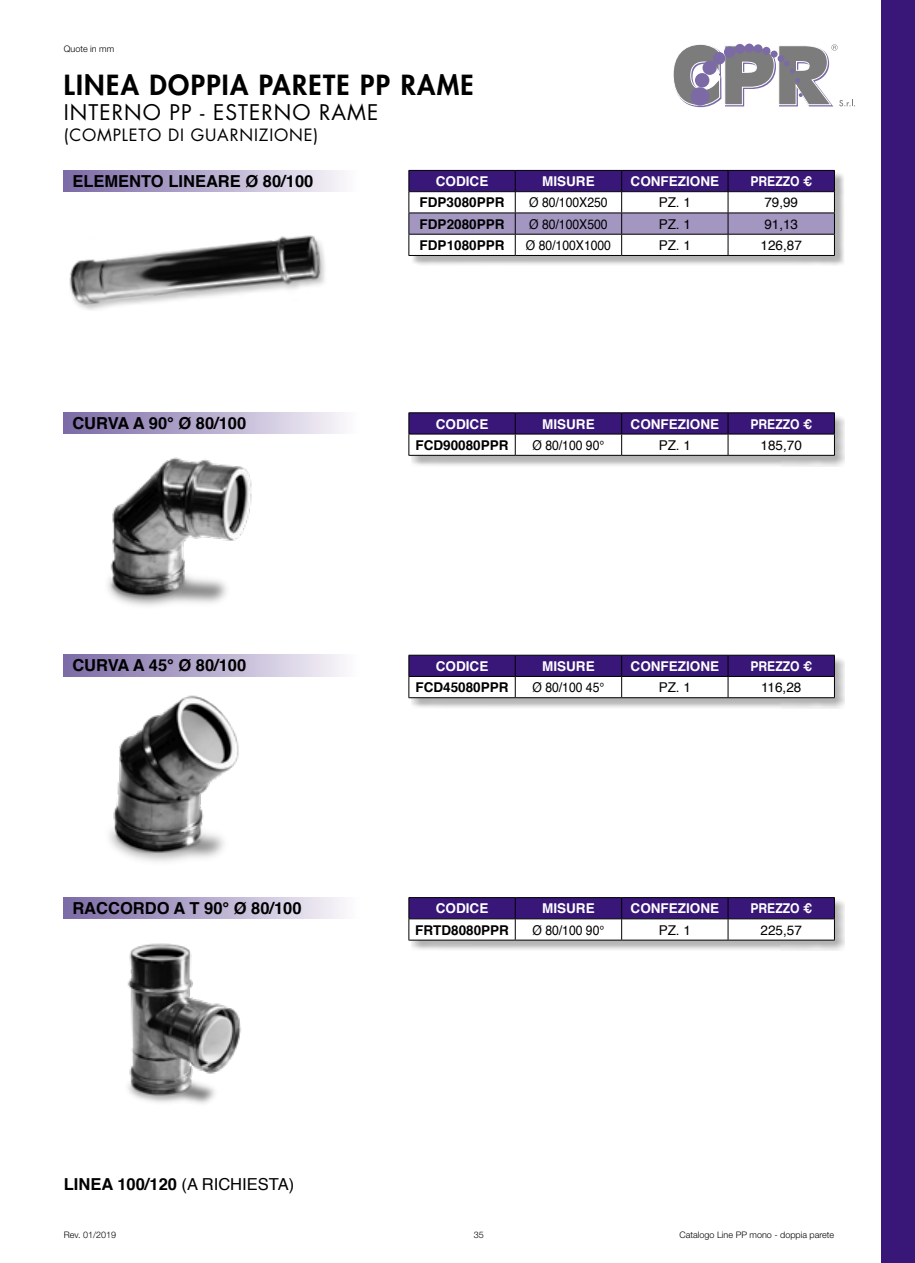
<style>
.page{position:relative;width:915px;height:1263px;background:#fff}
.page>*{position:absolute;margin:0;border:0;box-sizing:border-box;transform-origin:0 0}
.t1{font:800 27px "Futura Std";letter-spacing:.05em;color:#000}
.t2{font:21px "Futura Std";letter-spacing:.05em;color:#000}
.t3{font:700 16.5px "Helvetica";color:#000}
.t4{font:16.5px "Futura Std";letter-spacing:.05em;color:#000}
.t5{font:700 13.5px "Helvetica";color:#fff}
.t6{font:13.5px "Helvetica";color:#000;scale:.9 1}
.t7{font:700 13.5px "Helvetica";color:#000}
.t8{font:13.5px "Helvetica";color:#000}
.t9{font:700 13.5px "Helvetica";color:#fff;scale:.9 1}
.t10{font:300 9px "Helvetica Neue LT Std";color:#000}
.s1{font-weight:400}
</style>
<div class="page">
<div style="left:880px;top:0;width:34px;height:1263px;background:#381778"></div>
<svg style="left:673px;top:43px;width:180px;height:65px"></svg>
<img style="left:108px;top:457px;width:144px;height:149px">
<div style="left:411px;top:173px;width:433px;height:93px;background:#000;opacity:.3"></div>
<svg style="left:408px;top:170px;width:426px;height:85px"></svg>
<hr style="left:408px;top:255px;width:107px;height:1px;background:#000">
<hr style="left:515px;top:255px;width:106px;height:1px;background:#000">
<hr style="left:621px;top:255px;width:106px;height:1px;background:#000">
<hr style="left:727px;top:255px;width:107px;height:1px;background:#000">
<div style="left:411px;top:415px;width:433px;height:51px;background:#000;opacity:.3"></div>
<hr style="left:408px;top:412px;width:107px;height:1px;background:#000">
<hr style="left:515px;top:412px;width:106px;height:1px;background:#000">
<hr style="left:621px;top:412px;width:106px;height:1px;background:#000">
<hr style="left:727px;top:412px;width:107px;height:1px;background:#000">
<svg style="left:408px;top:413px;width:426px;height:42px"></svg>
<hr style="left:408px;top:455px;width:107px;height:1px;background:#000">
<hr style="left:515px;top:455px;width:106px;height:1px;background:#000">
<hr style="left:621px;top:455px;width:106px;height:1px;background:#000">
<hr style="left:727px;top:455px;width:107px;height:1px;background:#000">
<div style="left:64px;top:170px;width:297px;height:21px;background:linear-gradient(to right,#7968a5,#fcfbfd)"></div>
<div style="left:64px;top:412px;width:297px;height:22px;background:linear-gradient(to right,#7968a5,#fcfbfd)"></div>
<div style="left:64px;top:655px;width:297px;height:21px;background:linear-gradient(to right,#7968a5,#fcfbfd)"></div>
<div style="left:411px;top:657px;width:433px;height:51px;background:#000;opacity:.3"></div>
<svg style="left:408px;top:655px;width:426px;height:42px"></svg>
<hr style="left:408px;top:697px;width:107px;height:1px;background:#000">
<hr style="left:515px;top:697px;width:106px;height:1px;background:#000">
<hr style="left:621px;top:697px;width:106px;height:1px;background:#000">
<hr style="left:727px;top:697px;width:107px;height:1px;background:#000">
<div style="left:64px;top:897px;width:297px;height:21px;background:linear-gradient(to right,#7968a5,#fcfbfd)"></div>
<div style="left:411px;top:900px;width:433px;height:51px;background:#000;opacity:.3"></div>
<svg style="left:408px;top:897px;width:426px;height:43px"></svg>
<hr style="left:408px;top:940px;width:107px;height:1px;background:#000">
<hr style="left:515px;top:940px;width:106px;height:1px;background:#000">
<hr style="left:621px;top:940px;width:106px;height:1px;background:#000">
<hr style="left:727px;top:940px;width:107px;height:1px;background:#000">
<img style="left:69px;top:235px;width:256px;height:75px">
<img style="left:109px;top:695px;width:130px;height:167px">
<img style="left:127px;top:943px;width:114px;height:161px">
<p class="t10" style="left:64px;top:43px;width:52px">Quote in mm</p>
<h1 class="t1" style="left:64px;top:68px;width:411px">LINEA DOPPIA PARETE PP RAME</h1>
<p class="t2" style="left:64px;top:99px;width:316px">INTERNO PP - ESTERNO RAME</p>
<p class="t4" style="left:64px;top:124px;width:256px">(COMPLETO DI GUARNIZIONE)</p>
<p class="t3" style="left:72px;top:167px;width:242px">ELEMENTO LINEARE Ø 80/100</p>
<p class="t3" style="left:72px;top:410px;width:175px">CURVA A 90° Ø 80/100</p>
<p class="t5" style="left:435px;top:170px;width:54px">CODICE</p>
<p class="t5" style="left:542px;top:170px;width:54px">MISURE</p>
<p class="t5" style="left:630px;top:170px;width:90px">CONFEZIONE</p>
<p class="t9" style="left:750px;top:170px;width:70px">PREZZO €</p>
<p class="t7" style="left:419px;top:192px;width:86px">FDP3080PPR</p>
<p class="t6" style="left:529px;top:192px;width:89px">Ø 80/100X250</p>
<p class="t8" style="left:658px;top:192px;width:34px">PZ. 1</p>
<p class="t8" style="left:764px;top:192px;width:35px">79,99</p>
<p class="t7" style="left:419px;top:213px;width:86px">FDP2080PPR</p>
<p class="t6" style="left:529px;top:213px;width:89px">Ø 80/100X500</p>
<p class="t8" style="left:658px;top:213px;width:34px">PZ. 1</p>
<p class="t8" style="left:764px;top:213px;width:35px">91,13</p>
<p class="t7" style="left:419px;top:234px;width:86px">FDP1080PPR</p>
<p class="t6" style="left:525px;top:235px;width:96px">Ø 80/100X1000</p>
<p class="t8" style="left:658px;top:235px;width:34px">PZ. 1</p>
<p class="t8" style="left:760px;top:235px;width:43px">126,87</p>
<p class="t5" style="left:435px;top:413px;width:54px">CODICE</p>
<p class="t5" style="left:542px;top:413px;width:54px">MISURE</p>
<p class="t5" style="left:630px;top:413px;width:90px">CONFEZIONE</p>
<p class="t9" style="left:750px;top:413px;width:70px">PREZZO €</p>
<p class="t7" style="left:415px;top:434px;width:95px">FCD90080PPR</p>
<p class="t6" style="left:532px;top:435px;width:81px">Ø 80/100 90°</p>
<p class="t8" style="left:658px;top:435px;width:34px">PZ. 1</p>
<p class="t8" style="left:760px;top:435px;width:43px">185,70</p>
<p class="t3" style="left:72px;top:652px;width:175px">CURVA A 45° Ø 80/100</p>
<p class="t5" style="left:435px;top:655px;width:54px">CODICE</p>
<p class="t5" style="left:542px;top:655px;width:54px">MISURE</p>
<p class="t5" style="left:630px;top:655px;width:90px">CONFEZIONE</p>
<p class="t9" style="left:750px;top:655px;width:70px">PREZZO €</p>
<p class="t7" style="left:415px;top:676px;width:95px">FCD45080PPR</p>
<p class="t6" style="left:532px;top:677px;width:81px">Ø 80/100 45°</p>
<p class="t8" style="left:658px;top:677px;width:34px">PZ. 1</p>
<p class="t8" style="left:760px;top:677px;width:42px">116,28</p>
<p class="t3" style="left:72px;top:894px;width:231px">RACCORDO A T 90° Ø 80/100</p>
<p class="t5" style="left:435px;top:898px;width:54px">CODICE</p>
<p class="t5" style="left:542px;top:898px;width:54px">MISURE</p>
<p class="t5" style="left:630px;top:898px;width:90px">CONFEZIONE</p>
<p class="t9" style="left:750px;top:898px;width:70px">PREZZO €</p>
<p class="t7" style="left:415px;top:919px;width:95px">FRTD8080PPR</p>
<p class="t6" style="left:532px;top:919px;width:81px">Ø 80/100 90°</p>
<p class="t8" style="left:658px;top:919px;width:34px">PZ. 1</p>
<p class="t8" style="left:760px;top:919px;width:43px">225,57</p>
<p class="t3" style="left:64px;top:1171px;width:232px">LINEA 100/120 <span class="s1">(A RICHIESTA)</span></p>
<p class="t10" style="left:64px;top:1229px;width:54px">Rev. 01/2019</p>
<p class="t10" style="left:473px;top:1229px;width:12px">35</p>
<p class="t10" style="left:679px;top:1229px;width:156px">Catalogo Line PP mono - doppia parete</p>
</div>
